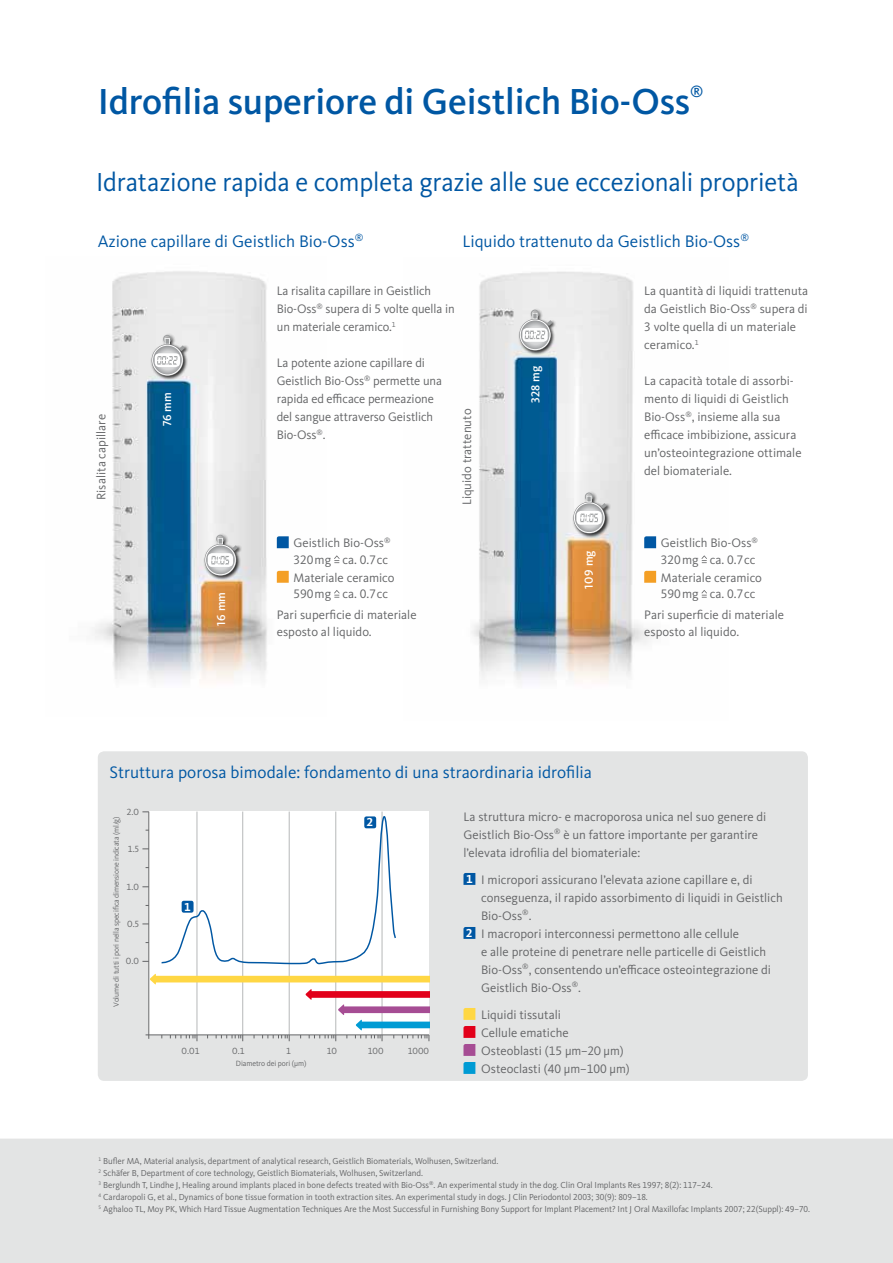
<style>
.page{position:relative;width:893px;height:1263px;background:#fff}
.page>*{position:absolute;margin:0;border:0;box-sizing:border-box;transform-origin:0 0}
.t1{font:500 37.5px "Kievit OT";letter-spacing:-.005em;color:#0057a3}
.t2{font:27px "Kievit OT";letter-spacing:-.005em;color:#0057a3}
.t3{font:17.25px "Kievit OT";color:#0057a3}
.t4{font:500 15.75px "Kievit OT";color:#0057a3}
.t5{font:12.75px/18px "Kievit OT";color:#646567}
.t6{font:500 12px "Kievit OT";letter-spacing:.01em;color:#fff}
.t7{font:700 12px "Kievit OT";color:#fff}
.t8{font:9.3px "Kievit OT";color:#646567}
.t9{font:9px/12px "Kievit OT";letter-spacing:-.005em;color:#646567}
.t10{font:7.95px "Kievit OT";letter-spacing:-.015em;color:#646567}
.s1{font-weight:700;font-size:12px;color:#fff}
</style>
<div class="page">
<div style="left:0;top:1138px;width:893px;height:125px;background:#e3e4e4"></div>
<div style="left:98px;top:751px;width:710px;height:330px;background:#e3e4e4;border-radius:6px"></div>
<div style="left:149px;top:812px;width:280px;height:223px;background:#fff"></div>
<svg style="left:463px;top:873px;width:12px;height:12px"></svg>
<svg style="left:463px;top:927px;width:12px;height:12px"></svg>
<svg style="left:463px;top:1008px;width:12px;height:12px"></svg>
<svg style="left:463px;top:1026px;width:12px;height:12px"></svg>
<svg style="left:463px;top:1044px;width:12px;height:12px"></svg>
<svg style="left:463px;top:1062px;width:12px;height:12px"></svg>
<img style="left:94px;top:271px;width:195px;height:409px">
<img style="left:471px;top:271px;width:236px;height:409px">
<svg style="left:277px;top:536px;width:12px;height:12px"></svg>
<svg style="left:334px;top:555px;width:6px;height:8px"></svg>
<svg style="left:277px;top:571px;width:12px;height:12px"></svg>
<svg style="left:334px;top:590px;width:6px;height:8px"></svg>
<svg style="left:644px;top:536px;width:12px;height:12px"></svg>
<svg style="left:701px;top:555px;width:6px;height:8px"></svg>
<svg style="left:644px;top:571px;width:12px;height:12px"></svg>
<svg style="left:701px;top:590px;width:6px;height:8px"></svg>
<hr style="left:197px;top:811px;width:1px;height:224px;background:#b6b8b9">
<hr style="left:242px;top:811px;width:1px;height:224px;background:#b6b8b9">
<hr style="left:289px;top:811px;width:1px;height:224px;background:#b6b8b9">
<hr style="left:335px;top:811px;width:1px;height:224px;background:#b6b8b9">
<hr style="left:382px;top:811px;width:1px;height:224px;background:#b6b8b9">
<hr style="left:148px;top:812px;width:1px;height:227px;background:#646567">
<hr style="left:146px;top:1034px;width:283px;height:1px;background:#646567">
<svg style="left:161px;top:815px;width:235px;height:150px"></svg>
<div style="left:182px;top:901px;width:12px;height:12px;background:#0057a3;border-radius:2px"></div>
<div style="left:364px;top:816px;width:12px;height:12px;background:#0057a3;border-radius:2px"></div>
<div style="left:150px;top:333px;width:39px;height:47px;background:#000;opacity:.8"></div>
<div style="left:163px;top:335px;width:8px;height:8px;border:1px solid #9c9e9f;border-radius:50%"></div>
<svg style="left:152px;top:344px;width:31px;height:32px"></svg>
<div style="left:155px;top:353px;width:25px;height:14px;background:#fff;border-radius:4px"></div>
<div style="left:152px;top:345px;width:30px;height:30px;border:1px solid #fff;border-radius:50%"></div>
<div style="left:203px;top:533px;width:39px;height:47px;background:#000;opacity:.8"></div>
<div style="left:216px;top:535px;width:8px;height:8px;border:1px solid #9c9e9f;border-radius:50%"></div>
<svg style="left:205px;top:544px;width:31px;height:32px"></svg>
<svg style="left:208px;top:553px;width:25px;height:14px"></svg>
<div style="left:205px;top:545px;width:30px;height:30px;border:1px solid #fff;border-radius:50%"></div>
<div style="left:518px;top:308px;width:39px;height:47px;background:#000;opacity:.8"></div>
<div style="left:531px;top:310px;width:8px;height:8px;border:1px solid #9c9e9f;border-radius:50%"></div>
<svg style="left:519px;top:319px;width:32px;height:32px"></svg>
<svg style="left:522px;top:328px;width:26px;height:14px"></svg>
<div style="left:520px;top:320px;width:30px;height:30px;border:1px solid #fff;border-radius:50%"></div>
<div style="left:572px;top:491px;width:39px;height:47px;background:#000;opacity:.8"></div>
<div style="left:585px;top:492px;width:8px;height:9px;border:1px solid #9c9e9f;border-radius:50%"></div>
<svg style="left:573px;top:502px;width:32px;height:31px"></svg>
<svg style="left:576px;top:511px;width:26px;height:14px"></svg>
<div style="left:574px;top:503px;width:30px;height:30px;border:1px solid #fff;border-radius:50%"></div>
<svg style="left:149px;top:973px;width:281px;height:68px"></svg>
<svg style="left:580px;top:495px;width:27px;height:27px"></svg>
<svg style="left:525px;top:313px;width:28px;height:26px"></svg>
<svg style="left:157px;top:338px;width:28px;height:27px"></svg>
<svg style="left:211px;top:538px;width:27px;height:26px"></svg>
<h1 class="t1" style="left:98px;top:78px;width:594px">Idrofilia superiore di Geistlich Bio-Oss</h1>
<p class="t4" style="left:690px;top:82px;width:15px">®</p>
<h2 class="t2" style="left:96px;top:165px;width:704px">Idratazione rapida e completa grazie alle sue eccezionali proprietà</h2>
<h3 class="t3" style="left:98px;top:231px;width:267px">Azione capillare di Geistlich Bio-Oss<sup>®</sup></h3>
<h3 class="t3" style="left:462px;top:231px;width:288px">Liquido trattenuto da Geistlich Bio-Oss<sup>®</sup></h3>
<p class="t5" style="left:92px;top:500px;width:88px;rotate:-90deg">Risalita capillare</p>
<p class="t6" style="left:160px;top:426px;width:35px;rotate:-90deg">76 mm</p>
<p class="t6" style="left:214px;top:626px;width:35px;rotate:-90deg">16 mm</p>
<p class="t5" style="left:277px;top:282px;width:179px">La risalita capillare in Geistlich<br>Bio-Oss<sup>®</sup> supera di 5 volte quella in un materiale ceramico.<sup>1</sup></p>
<p class="t5" style="left:277px;top:354px;width:167px">La potente azione capillare di<br>Geistlich Bio-Oss<sup>®</sup> permette una rapida ed efficace permeazione del sangue attraverso Geistlich<br>Bio-Oss<sup>®</sup>.</p>
<p class="t5" style="left:458px;top:505px;width:98px;rotate:-90deg">Liquido trattenuto</p>
<p class="t5" style="left:293px;top:535px;width:99px;line-height:16.5px">Geistlich Bio-Oss<sup>®<br></sup>320mg ca. 0.7cc</p>
<p class="t5" style="left:293px;top:569px;width:103px;line-height:16.5px">Materiale ceramico<br>590mg ca. 0.7cc</p>
<p class="t5" style="left:277px;top:606px;width:141px;line-height:16.5px">Pari superficie di materiale esposto al liquido.</p>
<p class="t6" style="left:528px;top:403px;width:38px;rotate:-90deg">328 mg</p>
<p class="t6" style="left:581px;top:589px;width:40px;rotate:-90deg">109 mg</p>
<p class="t5" style="left:644px;top:282px;width:166px">La quantità di liquidi trattenuta da Geistlich Bio-Oss<sup>®</sup> supera di<br>3 volte quella di un materiale ceramico.<sup>1</sup></p>
<p class="t5" style="left:644px;top:372px;width:159px">La capacità totale di assorbi&shy;mento di liquidi di Geistlich<br>Bio-Oss<sup>®</sup>, insieme alla sua efficace imbibizione, assicura un’osteointegrazione ottimale del biomateriale.</p>
<p class="t5" style="left:661px;top:535px;width:99px;line-height:16.5px">Geistlich Bio-Oss<sup>®<br></sup>320mg ca. 0.7cc</p>
<p class="t5" style="left:661px;top:569px;width:103px;line-height:16.5px">Materiale ceramico<br>590mg ca. 0.7cc</p>
<p class="t5" style="left:644px;top:606px;width:141px;line-height:16.5px">Pari superficie di materiale esposto al liquido.</p>
<h3 class="t3" style="left:109px;top:762px;width:484px">Struttura porosa bimodale: fondamento di una straordinaria idrofilia</h3>
<p class="t5" style="left:463px;top:807px;width:304px">La struttura micro- e macroporosa unica nel suo genere di<br>Geistlich Bio-Oss<sup>®</sup> è un fattore importante per garantire l’elevata idrofilia del biomateriale:</p>
<p class="t5" style="left:466px;top:870px;width:288px"><span class="s1">1</span> I micropori assicurano l’elevata azione capillare e, di</p>
<p class="t5" style="left:481px;top:888px;width:303px">conseguenza, il rapido assorbimento di liquidi in Geistlich</p>
<p class="t5" style="left:481px;top:906px;width:52px">Bio-Oss<sup>®</sup>.</p>
<p class="t5" style="left:466px;top:924px;width:274px"><span class="s1">2</span> I macropori interconnessi permettono alle cellule</p>
<p class="t5" style="left:481px;top:942px;width:287px">e alle proteine di penetrare nelle particelle di Geistlich</p>
<p class="t5" style="left:481px;top:960px;width:291px">Bio-Oss<sup>®</sup>, consentendo un’efficace osteointegrazione di</p>
<p class="t5" style="left:481px;top:978px;width:101px">Geistlich Bio-Oss<sup>®</sup>.</p>
<p class="t5" style="left:481px;top:1005px;width:150px">Liquidi tissutali<br>Cellule ematiche<br>Osteoblasti (15 μm–20 μm)<br>Osteoclasti (40 μm–100 μm)</p>
<p class="t8" style="left:127px;top:806px;width:14px">2.0</p>
<p class="t8" style="left:128px;top:844px;width:12px">1.5</p>
<p class="t8" style="left:126px;top:881px;width:14px">1.0</p>
<p class="t8" style="left:127px;top:918px;width:13px">0.5</p>
<p class="t8" style="left:126px;top:956px;width:15px">0.0</p>
<p class="t10" style="left:111px;top:1007px;width:192px;rotate:-90deg">Volume di tutti i pori nella specifica dimensione indicata (ml/g)</p>
<p class="t7" style="left:367px;top:815px;width:8px">2</p>
<p class="t7" style="left:184px;top:899px;width:8px">1</p>
<p class="t8" style="left:182px;top:1045px;width:19px">0.01</p>
<p class="t8" style="left:232px;top:1045px;width:14px">0.1</p>
<p class="t8" style="left:286px;top:1045px;width:6px">1</p>
<p class="t8" style="left:327px;top:1045px;width:12px">10</p>
<p class="t8" style="left:368px;top:1045px;width:17px">100</p>
<p class="t8" style="left:408px;top:1045px;width:23px">1000</p>
<p class="t10" style="left:236px;top:1058px;width:72px">Diametro dei pori (μm)</p>
<p class="t9" style="left:99px;top:1154px;width:713px"><sup>1</sup> Bufler MA, Material analysis, department of analytical research, Geistlich Biomaterials, Wolhusen, Switzerland.<br><sup>2</sup> Schäfer B, Department of core technology, Geistlich Biomaterials, Wolhusen, Switzerland.<br><sup>3</sup> Berglundh T, Lindhe J, Healing around implants placed in bone defects treated with Bio-Oss<sup>®</sup>. An experimental study in the dog. Clin Oral Implants Res 1997; 8(2): 117–24.<br><sup>4</sup> Cardaropoli G, et al., Dynamics of bone tissue formation in tooth extraction sites. An experimental study in dogs. J Clin Periodontol 2003; 30(9): 809–18.<br><sup>5</sup> Aghaloo TL, Moy PK, Which Hard Tissue Augmentation Techniques Are the Most Successful in Furnishing Bony Support for Implant Placement? Int J Oral Maxillofac Implants 2007; 22(Suppl): 49–70.</p>
</div>
